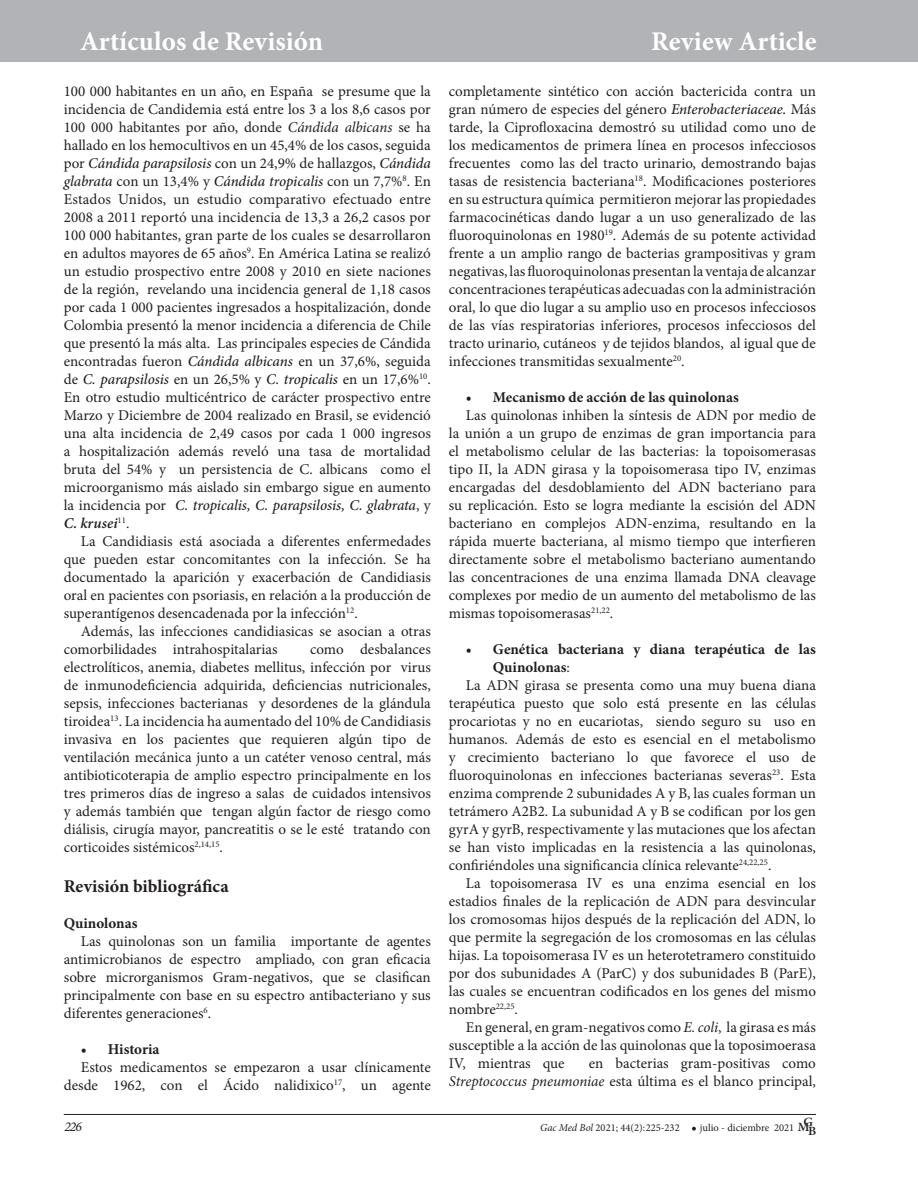
<style>
.page{position:relative;width:918px;height:1188px;background:#fff}
.page>*{position:absolute;margin:0;border:0;box-sizing:border-box;transform-origin:0 0}
.t1{font:700 27px "Minion Pro";letter-spacing:.005em;color:#fff}
.t2{font:700 18px "Minion Pro";color:#231f20}
.t3{font:15px/18px "Minion Pro";color:#231f20;text-align:justify}
.t4{font:700 15px/18px "Minion Pro";color:#231f20}
.t5{font:italic 13.5px "Minion Pro";color:#231f20}
.t6{font:600 12.6px "Minion Pro";color:#231f20;scale:1.05 1}
.t7{font:10.5px "Minion Pro";color:#231f20}
.s1{font-style:italic}
.s2{font-weight:500;font-style:italic}
.s3{font-weight:600;font-style:italic}
.s4{font-weight:400}
</style>
<div class="page">
<div style="left:0;top:0;width:918px;height:61px;background:#b2b3b7"></div>
<hr style="left:64px;top:1114px;width:752px;height:1px;background:#231f20">
<svg style="left:692px;top:1127px;width:4px;height:4px"></svg>
<h1 class="t1" style="left:80px;top:23px;width:244px">Artículos de Revisión</h1>
<h1 class="t1" style="left:651px;top:23px;width:167px">Review Article</h1>
<p class="t3" style="left:64px;top:82px;width:369px">100 000 habitantes en un año, en España se presume que la incidencia de Candidemia está entre los 3 a los 8,6 casos por 100 000 habitantes por año, donde <span class="s1">Cándida albicans</span> se ha hallado en los hemocultivos en un 45,4% de los casos, seguida por <span class="s2">Cándida parapsilosis</span> con un 24,9% de hallazgos, <span class="s2">Cándida glabrata</span> con un 13,4% y <span class="s2">Cándida tropicalis</span> con un 7,7%<sup>8</sup>. En Estados Unidos, un estudio comparativo efectuado entre 2008 a 2011 reportó una incidencia de 13,3 a 26,2 casos por 100 000 habitantes, gran parte de los cuales se desarrollaron en adultos mayores de 65 años<sup>9</sup>. En América Latina se realizó un estudio prospectivo entre 2008 y 2010 en siete naciones de la región, revelando una incidencia general de 1,18 casos por cada 1 000 pacientes ingresados a hospitalización, donde Colombia presentó la menor incidencia a diferencia de Chile que presentó la más alta. Las principales especies de Cándida encontradas fueron <span class="s2">Cándida albicans</span> en un 37,6%, seguida de <span class="s2">C. parapsilosis</span> en un 26,5% y <span class="s2">C. tropicalis</span> en un 17,6%<sup>10</sup>.<br>En otro estudio multicéntrico de carácter prospectivo entre Marzo y Diciembre de 2004 realizado en Brasil, se evidenció una alta incidencia de 2,49 casos por cada 1 000 ingresos a hospitalización además reveló una tasa de mortalidad bruta del 54% y un persistencia de C. albicans como el microorganismo más aislado sin embargo sigue en aumento la incidencia por <span class="s2">C. tropicalis, C. parapsilosis, C. glabrata</span>, y <span class="s3">C. krusei</span><sup>11</sup>.</p>
<p class="t3" style="left:64px;top:532px;width:369px;text-indent:17px">La Candidiasis está asociada a diferentes enfermedades que pueden estar concomitantes con la infección. Se ha documentado la aparición y exacerbación de Candidiasis oral en pacientes con psoriasis, en relación a la producción de superantígenos desencadenada por la infección<sup>12</sup>.</p>
<p class="t3" style="left:64px;top:622px;width:369px;text-indent:17px">Además, las infecciones candidiasicas se asocian a otras comorbilidades intrahospitalarias</p>
<p class="t3" style="left:64px;top:640px;width:369px;text-indent:246px">como desbalances electrolíticos, anemia, diabetes mellitus, infección por virus de inmunodeficiencia adquirida, deficiencias nutricionales, sepsis, infecciones bacterianas y desordenes de la glándula tiroidea<sup>13</sup>. La incidencia ha aumentado del 10% de Candidiasis invasiva en los pacientes que requieren algún tipo de ventilación mecánica junto a un catéter venoso central, más antibioticoterapia de amplio espectro principalmente en los tres primeros días de ingreso a salas de cuidados intensivos y además también que tengan algún factor de riesgo como diálisis, cirugía mayor, pancreatitis o se le esté tratando con corticoides sistémicos<sup>2,14,15</sup>.</p>
<p class="t2" style="left:64px;top:873px;width:167px">Revisión bibliográfica</p>
<p class="t4" style="left:64px;top:914px;width:75px">Quinolonas</p>
<p class="t3" style="left:64px;top:932px;width:369px;text-indent:17px">Las quinolonas son un familia importante de agentes antimicrobianos de espectro ampliado, con gran eficacia sobre microrganismos Gram-negativos, que se clasifican principalmente con base en su espectro antibacteriano y sus diferentes generaciones<sup>6</sup>.</p>
<p class="t4" style="left:81px;top:1040px;width:80px">• Historia</p>
<p class="t3" style="left:64px;top:1058px;width:369px;text-align:right">Estos medicamentos se empezaron a usar clínicamente desde 1962, con el Ácido nalidixico<sup>17</sup>, un agente</p>
<p class="t3" style="left:449px;top:82px;width:369px">completamente sintético con acción bactericida contra un gran número de especies del género <span class="s2">Enterobacteriaceae.</span> Más tarde, la Ciprofloxacina demostró su utilidad como uno de los medicamentos de primera línea en procesos infecciosos frecuentes como las del tracto urinario, demostrando bajas tasas de resistencia bacteriana<sup>18</sup>. Modificaciones posteriores en su estructura química permitieron mejorar las propiedades farmacocinéticas dando lugar a un uso generalizado de las fluoroquinolonas en 1980<sup>19</sup>. Además de su potente actividad frente a un amplio rango de bacterias grampositivas y gram negativas, las fluoroquinolonas presentan la ventaja de alcanzar concentraciones terapéuticas adecuadas con la administración oral, lo que dio lugar a su amplio uso en procesos infecciosos de las vías respiratorias inferiores, procesos infecciosos del tracto urinario, cutáneos y de tejidos blandos, al igual que de infecciones transmitidas sexualmente<sup>20</sup>.</p>
<p class="t4" style="left:466px;top:388px;width:274px">• Mecanismo de acción de las quinolonas</p>
<p class="t3" style="left:449px;top:406px;width:369px;text-indent:17px">Las quinolonas inhiben la síntesis de ADN por medio de la unión a un grupo de enzimas de gran importancia para el metabolismo celular de las bacterias: la topoisomerasas tipo II, la ADN girasa y la topoisomerasa tipo IV, enzimas encargadas del desdoblamiento del ADN bacteriano para su replicación. Esto se logra mediante la escisión del ADN bacteriano en complejos ADN-enzima, resultando en la rápida muerte bacteriana, al mismo tiempo que interfieren directamente sobre el metabolismo bacteriano aumentando las concentraciones de una enzima llamada DNA cleavage complexes por medio de un aumento del metabolismo de las mismas topoisomerasas<sup>21,22</sup>.</p>
<p class="t4" style="left:493px;top:640px;width:325px;text-indent:-27px">• Genética bacteriana y diana terapéutica de las<br>Quinolonas<span class="s4">:</span></p>
<p class="t3" style="left:449px;top:676px;width:369px;text-indent:17px">La ADN girasa se presenta como una muy buena diana terapéutica puesto que solo está presente en las células procariotas y no en eucariotas, siendo seguro su uso en humanos. Además de esto es esencial en el metabolismo y crecimiento bacteriano lo que favorece el uso de fluoroquinolonas en infecciones bacterianas severas<sup>23</sup>. Esta enzima comprende 2 subunidades A y B, las cuales forman un tetrámero A2B2. La subunidad A y B se codifican por los gen gyrA y gyrB, respectivamente y las mutaciones que los afectan se han visto implicadas en la resistencia a las quinolonas, confiriéndoles una significancia clínica relevante<sup>24,22,25</sup>.</p>
<p class="t3" style="left:449px;top:874px;width:369px;text-indent:17px">La topoisomerasa IV es una enzima esencial en los estadios finales de la replicación de ADN para desvincular los cromosomas hijos después de la replicación del ADN, lo que permite la segregación de los cromosomas en las células hijas. La topoisomerasa IV es un heterotetramero constituido por dos subunidades A (ParC) y dos subunidades B (ParE), las cuales se encuentran codificados en los genes del mismo nombre<sup>22,25</sup>.</p>
<p class="t3" style="left:449px;top:1018px;width:369px;text-indent:17px">En general, en gram-negativos como <span class="s1">E. coli</span>, la girasa es más susceptible a la acción de las quinolonas que la toposimoerasa IV, mientras que</p>
<p class="t3" style="left:449px;top:1054px;width:369px;text-align:right">en bacterias gram-positivas como<br><span class="s1">Streptococcus pneumoniae</span> esta última es el blanco principal,</p>
<p class="t5" style="left:64px;top:1117px;width:19px">226</p>
<p class="t6" style="left:798px;top:1116px;width:16px">MG</p>
<p class="t7" style="left:540px;top:1121px;width:141px"><span class="s1">Gac Med Bol</span> 2021; 44(2):225-232</p>
<p class="t7" style="left:700px;top:1121px;width:96px">julio - diciembre 2021</p>
<p class="t6" style="left:808px;top:1123px;width:9px">B</p>
</div>
